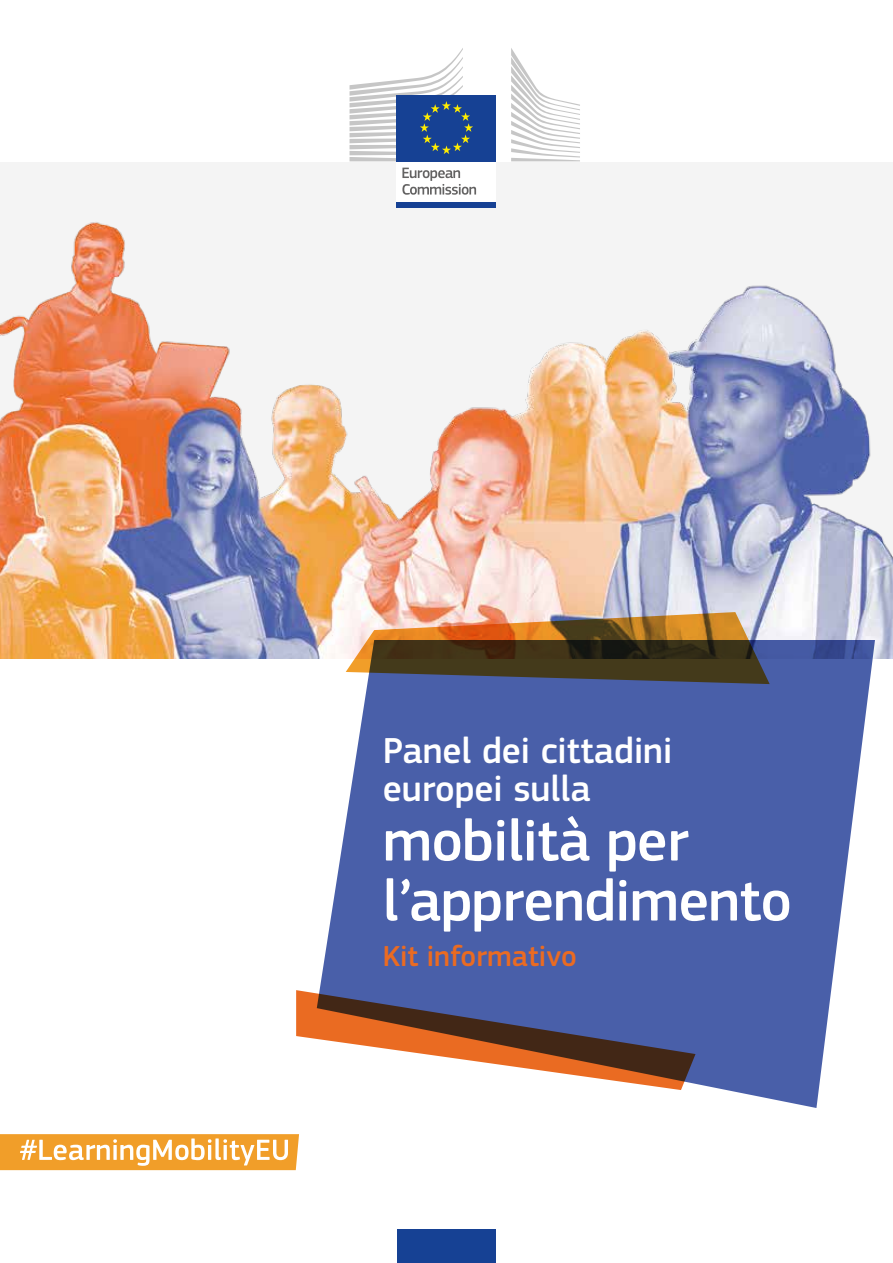
<style>
.page{position:relative;width:893px;height:1263px;background:#fff}
.page>*{position:absolute;margin:0;border:0;box-sizing:border-box;transform-origin:0 0}
.t1{font:500 60px/60px "EC Square Sans Pro";letter-spacing:-.01em;color:#fff}
.t2{font:500 37.5px/37.5px "EC Square Sans Pro";color:#fff}
.t3{font:500 30px "EC Square Sans Pro";color:#ea6b22}
</style>
<div class="page">
<img style="left:0;top:162px;width:893px;height:496px">
<div style="left:397px;top:159px;width:99px;height:45px;background:#fff"></div>
<svg style="left:402px;top:168px;width:74px;height:27px"></svg>
<div style="left:397px;top:202px;width:99px;height:6px;background:#164194"></div>
<svg style="left:511px;top:48px;width:69px;height:113px"></svg>
<div style="left:397px;top:95px;width:99px;height:66px;background:#164194"></div>
<svg style="left:350px;top:48px;width:123px;height:113px"></svg>
<svg style="left:317px;top:640px;width:558px;height:468px;fill:#495fa9"></svg>
<svg style="left:296px;top:990px;width:399px;height:100px"></svg>
<svg style="left:346px;top:612px;width:424px;height:72px;background:#7b6146"></svg>
<div style="left:397px;top:1229px;width:99px;height:34px;background:#164194"></div>
<svg style="left:0;top:1134px;width:299px;height:36px;background:#f3b256"></svg>
<p class="t2" style="left:383px;top:733px;width:291px">Panel dei cittadini europei sulla</p>
<h1 class="t1" style="left:383px;top:812px;width:411px">mobilità per l’apprendimento</h1>
<p class="t3" style="left:383px;top:938px;width:196px">Kit informativo</p>
</div>
